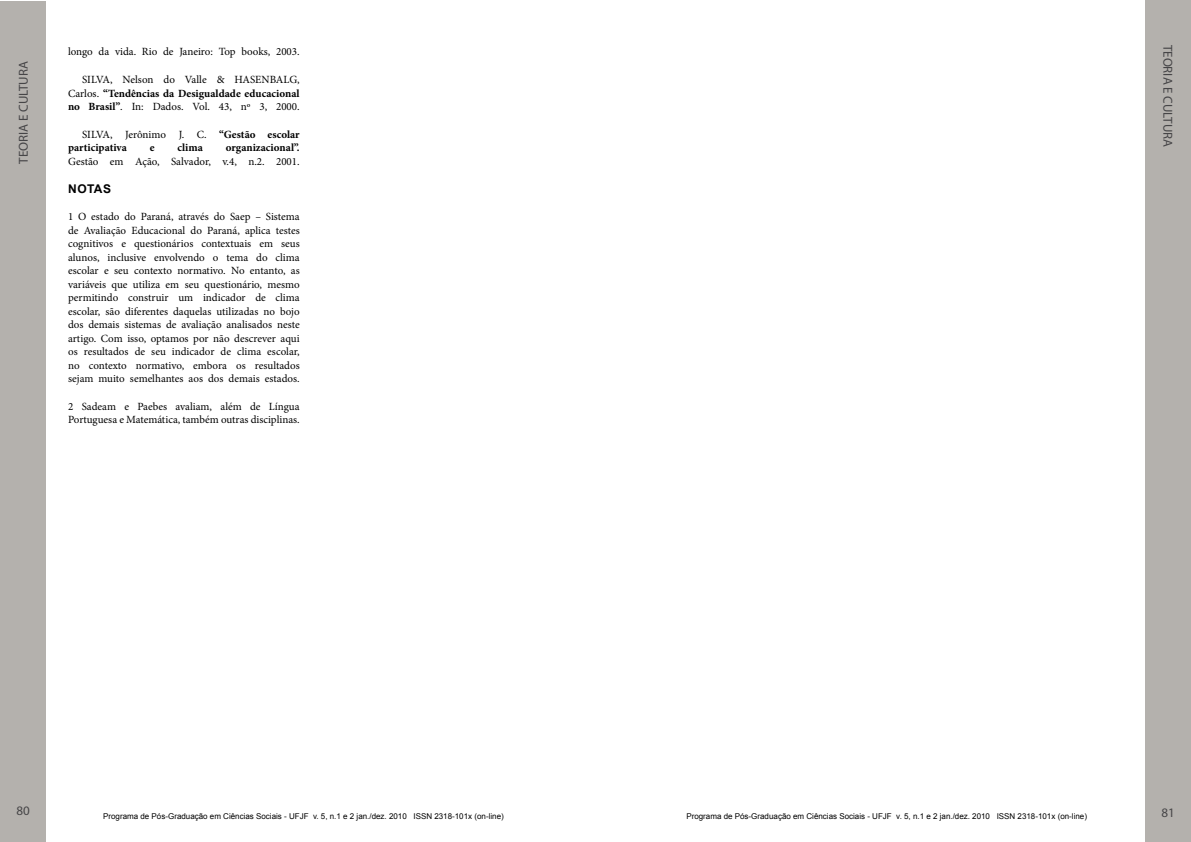
<style>
.page{position:relative;width:1191px;height:842px;background:#fff}
.page>*{position:absolute;margin:0;border:0;box-sizing:border-box;transform-origin:0 0}
.t1{font:13px "Myriad Pro";color:#464547}
.t2{font:700 12px "Arial";color:#000}
.t3{font:11px/13.5px "Minion Pro";color:#000;text-align:justify}
.t4{font:700 11px/13.5px "Minion Pro";color:#000}
.t5{font:8px "Arial";color:#000}
.s1{font-weight:700}
.s2{font-weight:400}
</style>
<div class="page">
<div style="left:0;top:0;width:46px;height:842px;background:#b4b1ad"></div>
<div style="left:1145px;top:0;width:46px;height:842px;background:#b4b1ad"></div>
<p class="t1" style="left:16px;top:164px;width:104px;rotate:-90deg">TEORIA E CULTURA</p>
<p class="t3" style="left:68px;top:45px;width:233px">longo da vida. Rio de Janeiro: Top books, 2003.</p>
<p class="t3" style="left:68px;top:73px;width:233px;text-indent:14px">SILVA, Nelson do Valle &amp; HASENBALG, Carlos. <span class="s1">“Tendências da Desigualdade educacional no Brasil”</span>. In: Dados. Vol. 43, nº 3, 2000.</p>
<p class="t4" style="left:68px;top:127px;width:233px;text-indent:14px"><span class="s2">SILVA, Jerônimo J. C.</span> “Gestão escolar participativa</p>
<p class="t4" style="left:150px;top:141px;width:6px">e</p>
<p class="t4" style="left:178px;top:141px;width:27px">clima</p>
<p class="t4" style="left:226px;top:141px;width:75px">organizacional”.</p>
<p class="t3" style="left:68px;top:155px;width:233px">Gestão em Ação, Salvador, v.4, n.2. 2001.</p>
<p class="t2" style="left:68px;top:181px;width:44px">NOTAS</p>
<p class="t3" style="left:68px;top:210px;width:233px">1 O estado do Paraná, através do Saep – Sistema de Avaliação Educacional do Paraná, aplica testes cognitivos e questionários contextuais em seus alunos, inclusive envolvendo o tema do clima escolar e seu contexto normativo. No entanto, as variáveis que utiliza em seu questionário, mesmo permitindo construir um indicador de clima escolar, são diferentes daquelas utilizadas no bojo dos demais sistemas de avaliação analisados neste artigo. Com isso, optamos por não descrever aqui os resultados de seu indicador de clima escolar, no contexto normativo, embora os resultados sejam muito semelhantes aos dos demais estados.</p>
<p class="t3" style="left:68px;top:400px;width:233px">2 Sadeam e Paebes avaliam, além de Língua<br>Portuguesa e Matemática, também outras disciplinas.</p>
<p class="t1" style="left:1175px;top:45px;width:104px;rotate:90deg">TEORIA E CULTURA</p>
<p class="t1" style="left:17px;top:803px;width:15px">80</p>
<p class="t5" style="left:103px;top:811px;width:402px">Programa de Pós-Graduação em Ciências Sociais - UFJF v. 5, n.1 e 2 jan./dez. 2010 ISSN 2318-101x (on-line)</p>
<p class="t5" style="left:686px;top:811px;width:402px">Programa de Pós-Graduação em Ciências Sociais - UFJF v. 5, n.1 e 2 jan./dez. 2010 ISSN 2318-101x (on-line)</p>
<p class="t1" style="left:1161px;top:804px;width:15px">81</p>
</div>
